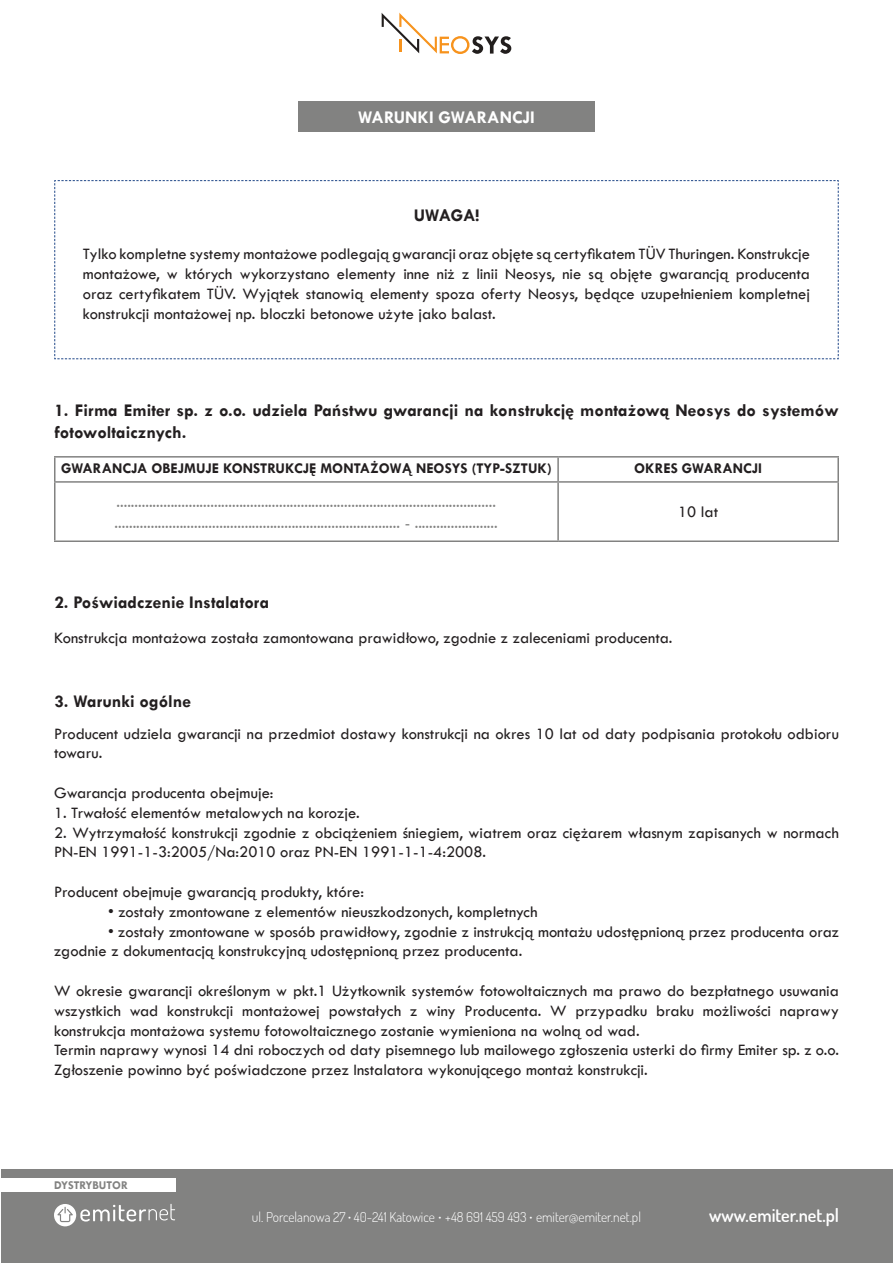
<style>
.page{position:relative;width:893px;height:1263px;background:#fff}
.page>*{position:absolute;margin:0;border:0;box-sizing:border-box;transform-origin:0 0}
.t1{font:700 18px/21.6px "Tw Cen";color:#231f20}
.t2{font:600 18px "Dosis";color:#fff}
.t3{font:700 18px "Tw Cen";color:#fff}
.t4{font:16.5px/19.8px "Tw Cen";color:#231f20}
.t5{font:16.5px/21px "Tw Cen";color:#828281}
.t6{font:700 15px "Tw Cen";color:#231f20}
.t7{font:300 13.5px "Dosis";color:#fff}
.t8{font:700 12px "Tw Cen";color:#828281}
.s1{font-family:"Tw Cen";font-weight:400}
</style>
<div class="page">
<div style="left:1px;top:1169px;width:891px;height:93px;background:#828281"></div>
<svg style="left:382px;top:13px;width:129px;height:41px"></svg>
<svg style="left:54px;top:1204px;width:121px;height:22px"></svg>
<div style="left:0;top:1178px;width:175px;height:14px;background:#fff"></div>
<div style="left:298px;top:102px;width:297px;height:30px;background:#828281"></div>
<svg style="left:54px;top:180px;width:785px;height:180px"></svg>
<hr style="left:54px;top:456px;width:504px;height:2px;background:#828281">
<hr style="left:54px;top:458px;width:2px;height:23px;background:#828281">
<hr style="left:558px;top:456px;width:281px;height:2px;background:#828281">
<hr style="left:557px;top:458px;width:2px;height:23px;background:#828281">
<hr style="left:837px;top:458px;width:2px;height:23px;background:#828281">
<hr style="left:54px;top:481px;width:504px;height:2px;background:#828281">
<hr style="left:54px;top:483px;width:2px;height:57px;background:#828281">
<hr style="left:558px;top:481px;width:281px;height:2px;background:#828281">
<hr style="left:557px;top:483px;width:2px;height:57px;background:#828281">
<hr style="left:837px;top:483px;width:2px;height:57px;background:#828281">
<hr style="left:54px;top:540px;width:504px;height:2px;background:#828281">
<hr style="left:558px;top:540px;width:281px;height:2px;background:#828281">
<p class="t3" style="left:358px;top:107px;width:178px">WARUNKI GWARANCJI</p>
<p class="t1" style="left:414px;top:204px;width:67px">UWAGA!</p>
<p class="t4" style="left:83px;top:244px;width:729px;text-align:justify">Tylko kompletne systemy montażowe podlegają gwarancji oraz objęte są certyfikatem TÜV Thuringen. Konstrukcje montażowe, w których wykorzystano elementy inne niż z linii Neosys, nie są objęte gwarancją producenta oraz certyfikatem TÜV. Wyjątek stanowią elementy spoza oferty Neosys, będące uzupełnieniem kompletnej konstrukcji montażowej np. bloczki betonowe użyte jako balast.</p>
<p class="t1" style="left:54px;top:399px;width:786px">1. Firma Emiter sp. z o.o. udziela Państwu gwarancji na konstrukcję montażową Neosys do systemów fotowoltaicznych.</p>
<p class="t6" style="left:61px;top:459px;width:492px">GWARANCJA OBEJMUJE KONSTRUKCJĘ MONTAŻOWĄ NEOSYS (TYP-SZTUK)</p>
<p class="t6" style="left:634px;top:459px;width:130px">OKRES GWARANCJI</p>
<p class="t5" style="left:115px;top:491px;width:385px">......................................................................................................... ............................................................................... - .......................</p>
<p class="t4" style="left:678px;top:502px;width:41px">10 lat</p>
<p class="t1" style="left:54px;top:591px;width:216px">2. Poświadczenie Instalatora</p>
<p class="t4" style="left:54px;top:628px;width:620px">Konstrukcja montażowa została zamontowana prawidłowo, zgodnie z zaleceniami producenta.</p>
<p class="t1" style="left:54px;top:690px;width:138px">3. Warunki ogólne</p>
<p class="t4" style="left:54px;top:723px;width:786px">Producent udziela gwarancji na przedmiot dostawy konstrukcji na okres 10 lat od daty podpisania protokołu odbioru towaru.</p>
<p class="t4" style="left:54px;top:783px;width:221px">Gwarancja producenta obejmuje:</p>
<p class="t4" style="left:54px;top:802px;width:307px">1. Trwałość elementów metalowych na korozje.</p>
<p class="t4" style="left:54px;top:822px;width:786px">2. Wytrzymałość konstrukcji zgodnie z obciążeniem śniegiem, wiatrem oraz ciężarem własnym zapisanych w normach<br>PN-EN 1991-1-3:2005/Na:2010 oraz PN-EN 1991-1-1-4:2008.</p>
<p class="t4" style="left:54px;top:882px;width:312px">Producent obejmuje gwarancją produkty, które:</p>
<p class="t4" style="left:108px;top:901px;width:431px">• zostały zmontowane z elementów nieuszkodzonych, kompletnych</p>
<p class="t4" style="left:54px;top:921px;width:786px;text-indent:54px">• zostały zmontowane w sposób prawidłowy, zgodnie z instrukcją montażu udostępnioną przez producenta oraz zgodnie z dokumentacją konstrukcyjną udostępnioną przez producenta.</p>
<p class="t4" style="left:54px;top:981px;width:786px">W okresie gwarancji określonym w pkt.1 Użytkownik systemów fotowoltaicznych ma prawo do bezpłatnego usuwania wszystkich wad konstrukcji montażowej powstałych z winy Producenta. W przypadku braku możliwości naprawy konstrukcja montażowa systemu fotowoltaicznego zostanie wymieniona na wolną od wad.<br>Termin naprawy wynosi 14 dni roboczych od daty pisemnego lub mailowego zgłoszenia usterki do firmy Emiter sp. z o.o.<br>Zgłoszenie powinno być poświadczone przez Instalatora wykonującego montaż konstrukcji.</p>
<p class="t8" style="left:54px;top:1178px;width:75px">DYSTRYBUTOR</p>
<p class="t7" style="left:252px;top:1207px;width:391px">ul. Porcelanowa 27 <span class="s1">·</span> 40-241 Katowice <span class="s1">·</span> +48 691 459 493 <span class="s1">·</span> emiter@emiter.net.pl</p>
<p class="t2" style="left:709px;top:1203px;width:131px">www.emiter.net.pl</p>
</div>
